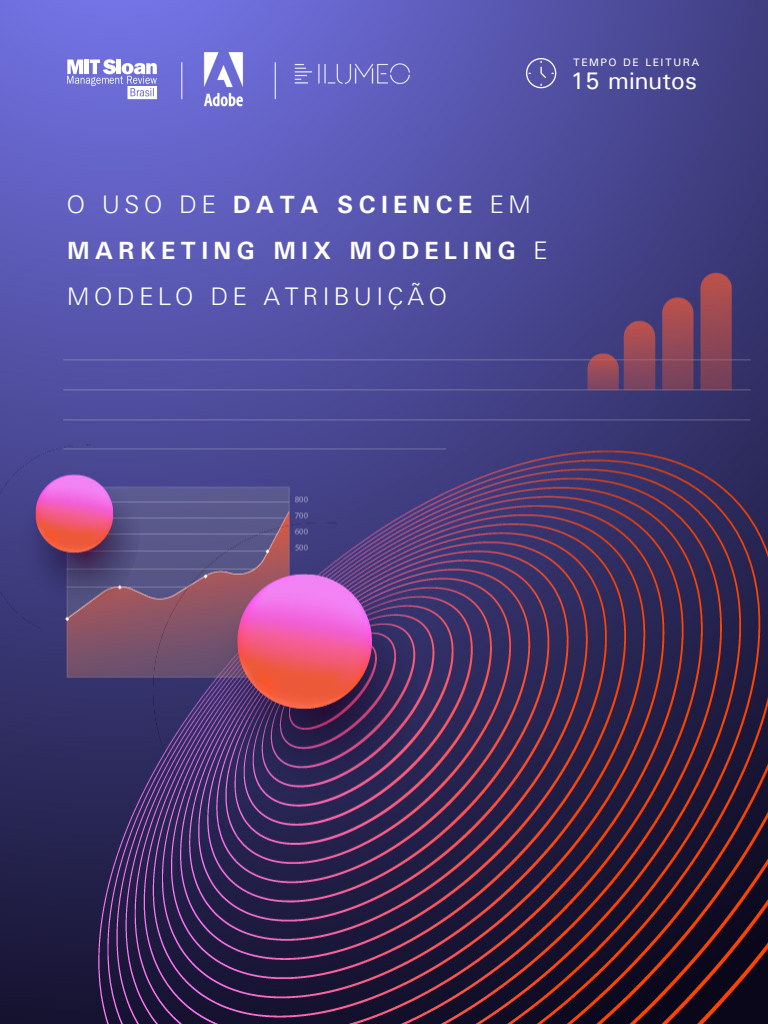
<style>
.page{position:relative;width:768px;height:1024px;background:#fff}
.page>*{position:absolute;margin:0;border:0;box-sizing:border-box;transform-origin:0 0}
.t1{font:700 25px/46px "Univers";letter-spacing:.2em;color:#fff}
.t2{font:300 25px "Univers BQ";letter-spacing:.2em;color:#fff}
.t3{font:24px "Univers";color:#fff}
.t4{font:10.9px "Univers";letter-spacing:.14em;color:#fff}
.s1{font-family:"Univers BQ";font-weight:300}
</style>
<div class="page">
<img style="left:0;top:0;width:768px;height:1024px">
<svg style="left:67px;top:59px;width:90px;height:40px"></svg>
<img style="left:182px;top:43px;width:84px;height:73px">
<img style="left:289px;top:48px;width:127px;height:60px">
<div style="left:181px;top:62px;width:8px;height:44px;background:#000;opacity:.1"></div>
<hr style="left:181px;top:62px;width:1px;height:37px;background:#fff">
<div style="left:274px;top:62px;width:9px;height:44px;background:#6564ca"></div>
<hr style="left:275px;top:62px;width:1px;height:37px;background:#fff">
<svg style="left:526px;top:58px;width:30px;height:30px"></svg>
<p class="t4" style="left:573px;top:56px;width:128px">TEMPO DE LEITURA</p>
<p class="t3" style="left:570px;top:66px;width:129px">15 minutos</p>
<p class="t1" style="left:67px;top:181px;width:481px"><span class="s1">O USO DE</span> DATA SCIENCE <span class="s1">EM<br></span>MARKETING MIX MODELING <span class="s1">E</span></p>
<p class="t2" style="left:67px;top:282px;width:381px">MODELO DE ATRIBUIÇÃO</p>
</div>
